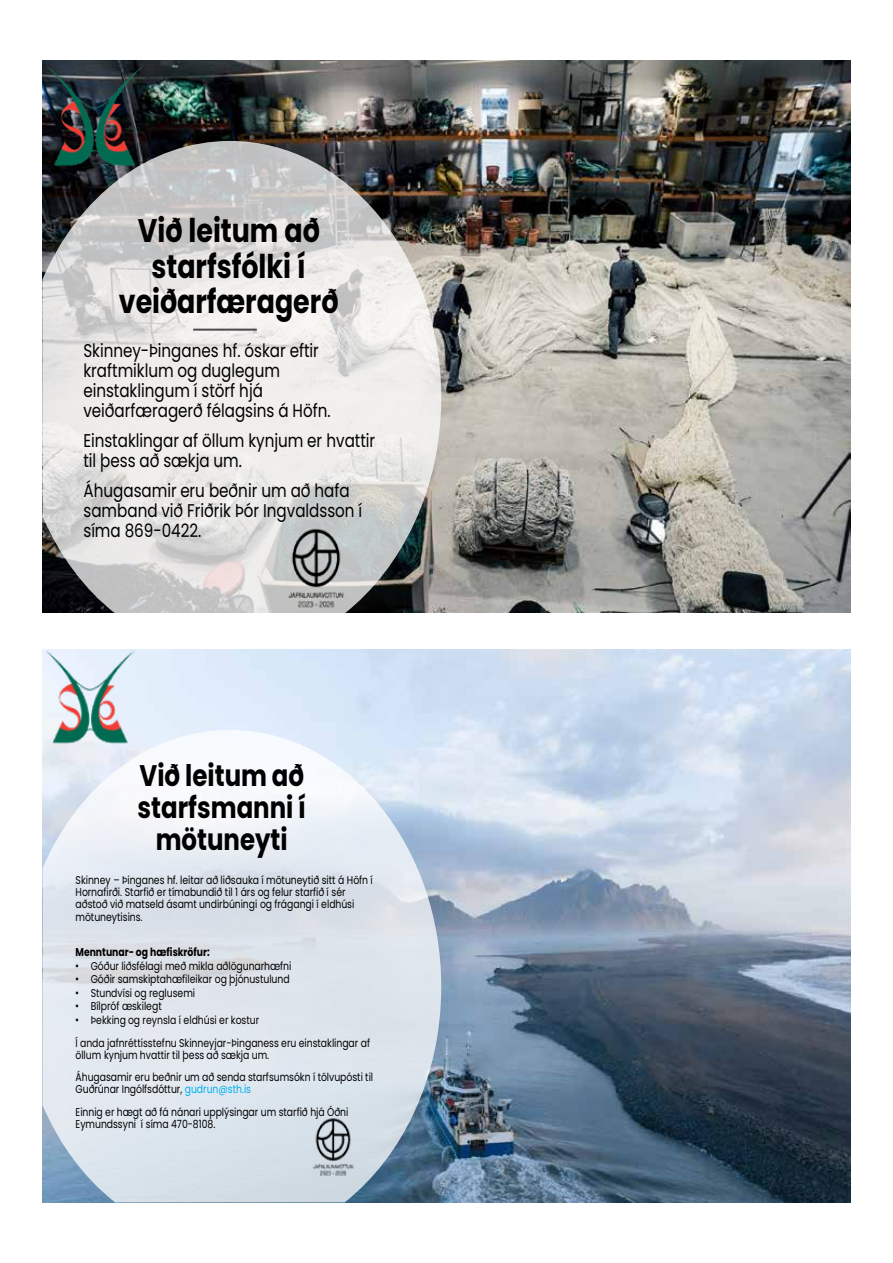
<style>
.page{position:relative;width:893px;height:1263px;background:#fff}
.page>*{position:absolute;margin:0;border:0;box-sizing:border-box;transform-origin:0 0}
.t1{font:700 32.7px/35.4px "Poppins";color:#000;text-align:center;scale:.82 1}
.t2{font:700 29.7px/32.1px "Poppins";color:#000;text-align:center;scale:.82 1}
.t3{font:18.45px/20px "Poppins";color:#000;scale:.82 1}
.t4{font:11.4px "Poppins";letter-spacing:-.005em;color:#000;scale:.82 1}
.t5{font:11.25px/12.1px "Poppins";letter-spacing:-.005em;color:#000;scale:.82 1}
.t6{font:700 11.25px "Poppins";color:#000;scale:.82 1}
.s1{font-family:"Arial"}
.s2{color:#00b0f0}
</style>
<div class="page">
<img style="left:143px;top:649px;width:707px;height:553px">
<svg style="left:43px;top:730px;width:398px;height:472px;background:#d8e0e9"></svg>
<img style="left:43px;top:649px;width:100px;height:111px">
<img style="left:307px;top:1115px;width:52px;height:62px">
<img style="left:151px;top:61px;width:699px;height:551px">
<svg style="left:43px;top:141px;width:398px;height:472px;background:#cac9c8"></svg>
<hr style="left:194px;top:329px;width:62px;height:2px;background:#4d4d4f">
<img style="left:43px;top:61px;width:108px;height:123px">
<img style="left:280px;top:523px;width:72px;height:87px">
<h1 class="t1" style="left:119px;top:213px;width:269px">Við leitum að starfsfólki í veiðarfæragerð</h1>
<h3 class="t3" style="left:83px;top:341px;width:303px">Skinney-Þinganes hf. óskar eftir kraftmiklum og duglegum einstaklingum í störf hjá veiðarfæragerð félagsins á Höfn.</h3>
<h3 class="t3" style="left:83px;top:430px;width:357px">Einstaklingar af öllum kynjum er hvattir til þess að sækja um.</h3>
<h3 class="t3" style="left:83px;top:480px;width:342px">Áhugasamir eru beðnir um að hafa samband við Friðrik Þór Ingvaldsson í síma 869-0422.</h3>
<h2 class="t2" style="left:138px;top:760px;width:207px">Við leitum að starfsmanni í mötuneyti</h2>
<p class="t5" style="left:76px;top:874px;width:364px">Skinney – Þinganes hf. leitar að liðsauka í mötuneytið sitt á Höfn í<br>Hornafirði. Starfið er tímabundið til 1 árs og felur starfið í sér aðstoð við matseld ásamt undirbúningi og frágangi í eldhúsi</p>
<p class="t4" style="left:76px;top:910px;width:83px">mötuneytisins.</p>
<p class="t6" style="left:76px;top:946px;width:165px">Menntunar- og hæfiskröfur:</p>
<p class="t5" style="left:76px;top:960px;width:265px"><span class="s1">•</span> Góður liðsfélagi með mikla aðlögunarhæfni</p>
<p class="t4" style="left:76px;top:973px;width:263px"><span class="s1">•</span> Góðir samskiptahæfileikar og þjónustulund</p>
<p class="t5" style="left:76px;top:987px;width:147px"><span class="s1">•</span> Stundvísi og reglusemi</p>
<p class="t5" style="left:76px;top:1000px;width:107px"><span class="s1">•</span> Bílpróf æskilegt</p>
<p class="t5" style="left:76px;top:1009px;width:361px;line-height:22.6px"><span class="s1">•</span> Þekking og reynsla í eldhúsi er kostur<br>Í anda jafnréttisstefnu Skinneyjar-Þinganess eru einstaklingar af</p>
<p class="t5" style="left:76px;top:1043px;width:364px;line-height:22.6px">öllum kynjum hvattir til þess að sækja um.<br>Áhugasamir eru beðnir um að senda starfsumsókn í tölvupósti til</p>
<p class="t4" style="left:76px;top:1082px;width:216px">Guðrúnar Ingólfsdóttur, <span class="s2">gudrun@sth.is</span></p>
<p class="t5" style="left:76px;top:1105px;width:334px">Einnig er hægt að fá nánari upplýsingar um starfið hjá Óðni<br>Eymundssyni í síma 470-8108.</p>
</div>
